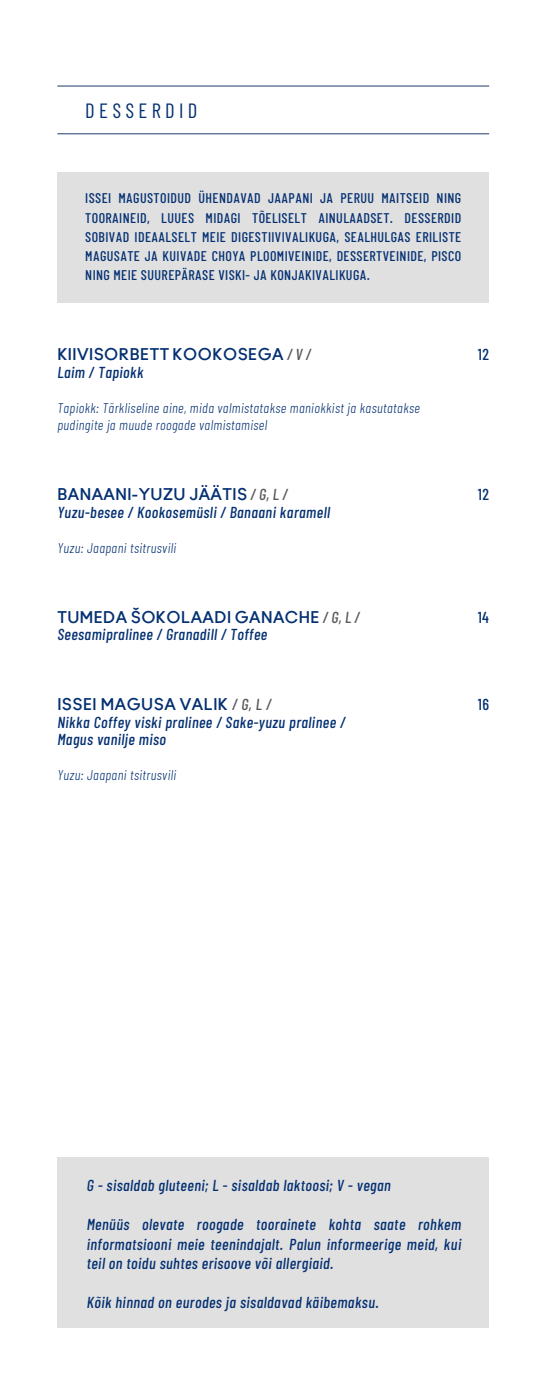
<style>
.page{position:relative;width:546px;height:1389px;background:#fff}
.page>*{position:absolute;margin:0;border:0;box-sizing:border-box;transform-origin:0 0}
.t1{font:20.65px "Barlow Condensed";letter-spacing:.21em;color:#043072}
.t2{font:italic 500 15.92px/19.4px "Barlow Condensed";letter-spacing:.03em;color:#043072}
.t3{font:700 15.92px "Ano";letter-spacing:.03em;color:#043072}
.t4{font:500 15.92px "Barlow Condensed";letter-spacing:.03em;color:#043072}
.t5{font:italic 300 14.17px/17.5px "Barlow Condensed";letter-spacing:.03em;color:#043072}
.t6{font:500 14px/19.2px "Barlow Condensed";letter-spacing:.03em;color:#043072;text-align:justify}
.s1{font-family:"Barlow Condensed";font-weight:500;font-style:italic;color:#57585a}
</style>
<div class="page">
<div style="left:57px;top:172px;width:432px;height:131px;background:#e0e0e0"></div>
<hr style="left:57px;top:86px;width:432px;height:1px;background:#1d3a6c">
<hr style="left:57px;top:133px;width:432px;height:1px;background:#1d3a6c">
<div style="left:57px;top:1157px;width:432px;height:171px;background:#e0e0e0"></div>
<p class="t1" style="left:85px;top:98px;width:114px">DESSERDID</p>
<p class="t6" style="left:85px;top:188px;width:377px">ISSEI MAGUSTOIDUD ÜHENDAVAD JAAPANI JA PERUU MAITSEID NING TOORAINEID, LUUES MIDAGI TÕELISELT AINULAADSET. DESSERDID SOBIVAD IDEAALSELT MEIE DIGESTIIVIVALIKUGA, SEALHULGAS ERILISTE MAGUSATE JA KUIVADE CHOYA PLOOMIVEINIDE, DESSERTVEINIDE, PISCO NING MEIE SUUREPÄRASE VISKI- JA KONJAKIVALIKUGA.</p>
<p class="t3" style="left:57px;top:344px;width:255px">KIIVISORBETT KOOKOSEGA <span class="s1">/ V /</span></p>
<p class="t4" style="left:478px;top:344px;width:13px">12</p>
<p class="t2" style="left:57px;top:362px;width:88px">Laim / Tapiokk</p>
<p class="t5" style="left:57px;top:398px;width:364px">Tapiokk: Tärkliseline aine, mida valmistatakse maniokkist ja kasutatakse pudingite ja muude roogade valmistamisel</p>
<p class="t3" style="left:57px;top:484px;width:232px">BANAANI-YUZU JÄÄTIS <span class="s1">/ G, L /</span></p>
<p class="t4" style="left:478px;top:484px;width:13px">12</p>
<p class="t2" style="left:57px;top:502px;width:274px">Yuzu-besee / Kookosemüsli / Banaani karamell</p>
<p class="t5" style="left:57px;top:538px;width:120px">Yuzu: Jaapani tsitrusvili</p>
<p class="t3" style="left:57px;top:607px;width:304px">TUMEDA ŠOKOLAADI GANACHE <span class="s1">/ G, L /</span></p>
<p class="t4" style="left:477px;top:607px;width:13px">14</p>
<p class="t2" style="left:57px;top:624px;width:211px">Seesamipralinee / Granadill / Toffee</p>
<p class="t3" style="left:57px;top:694px;width:215px">ISSEI MAGUSA VALIK <span class="s1">/ G, L /</span></p>
<p class="t4" style="left:478px;top:694px;width:13px">16</p>
<p class="t2" style="left:57px;top:713px;width:289px;line-height:17.5px">Nikka Coffey viski pralinee / Sake-yuzu pralinee /<br>Magus vanilje miso</p>
<p class="t5" style="left:57px;top:766px;width:120px">Yuzu: Jaapani tsitrusvili</p>
<p class="t2" style="left:87px;top:1176px;width:306px">G - sisaldab gluteeni; L - sisaldab laktoosi; V - vegan</p>
<p class="t2" style="left:87px;top:1214px;width:376px;text-align:justify">Menüüs olevate roogade toorainete kohta saate rohkem informatsiooni meie teenindajalt. Palun informeerige meid, kui teil on toidu suhtes erisoove või allergiaid.</p>
<p class="t2" style="left:87px;top:1292px;width:294px">Kõik hinnad on eurodes ja sisaldavad käibemaksu.</p>
</div>
